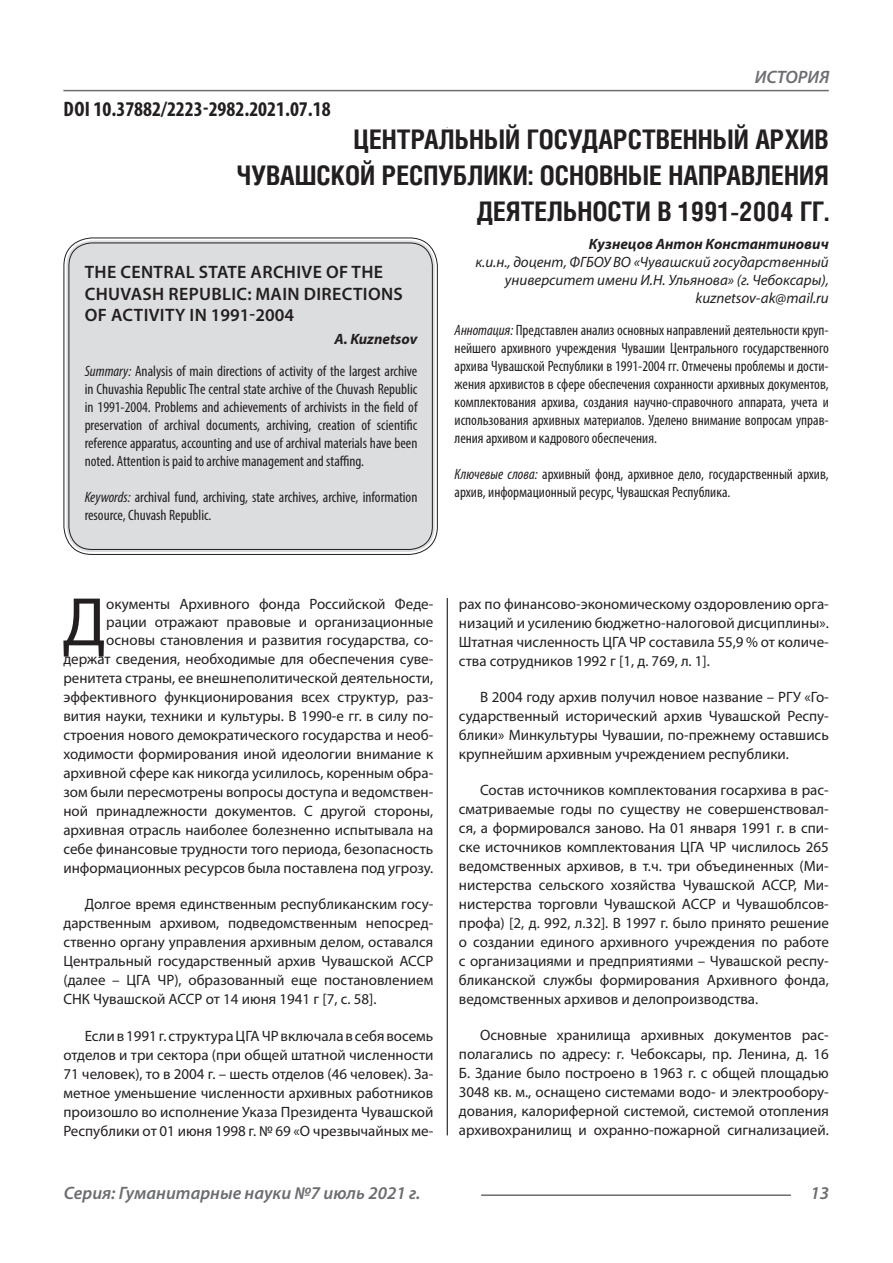
<style>
.page{position:relative;width:893px;height:1263px;background:#fff}
.page>*{position:absolute;margin:0;border:0;box-sizing:border-box;transform-origin:0 0}
.Статья_текст_первый{font:69.3px "Myriad Pro";color:#231f20}
.Статья_название{font:700 27px/36px "Helios Cond C";color:#231f20;text-align:right}
.ДОИ{font:700 condensed 21px "Myriad Pro";color:#231f20}
.Статья_название_англ{font:600 18px/21.6px "Myriad Pro";letter-spacing:.02em;color:#231f20}
.t1{font:italic 600 18px "Myriad Pro";color:#6c6d70}
.Статья_текст{font:15px/19px "Myriad Pro";color:#231f20;text-align:justify}
.Статья_текст_первый-2{font:15px/18.9px "Myriad Pro";color:#231f20;text-align:right}
.Статья_аннотация_тек{font:condensed 15px/18px "Myriad Pro";color:#231f20;text-align:justify}
.Статья_аннотация_анг{font:condensed 15px/18px "Myriad Pro";color:#231f20;text-align:justify}
.Статья_автор_инфо{font:italic 15px/18px "Myriad Pro";color:#231f20;text-align:right}
.Статья_автор_инфо-2{font:italic 700 15px "Myriad Pro";color:#231f20}
.Статья_автор_англ{font:italic 700 15px "Myriad Pro";color:#231f20}
.s1{font-style:italic}
</style>
<div class="page">
<hr style="left:447px;top:128px;width:1px;height:1007px;background:#000">
<hr style="left:63px;top:90px;width:766px;height:1px;background:#6c6d70">
<hr style="left:481px;top:1194px;width:310px;height:2px;background:#6c6d70">
<div style="left:443px;top:128px;width:10px;height:469px;background:#fff"></div>
<div style="left:66px;top:240px;width:369px;height:312px;background:#dcdddf;border-radius:26px"></div>
<div style="left:63px;top:237px;width:375px;height:318px;border:1px solid #231f20;border-radius:28px"></div>
<div style="left:68px;top:242px;width:365px;height:308px;border:1px solid #231f20;border-radius:23px"></div>
<p class="ДОИ" style="left:64px;top:96px;width:269px">DOI 10.37882/2223-2982.2021.07.18</p>
<p class="t1" style="left:755px;top:66px;width:76px">ИСТОРИЯ</p>
<p class="Статья_название" style="left:236px;top:121px;width:594px">ЦЕНТРАЛЬНЫЙ ГОСУДАРСТВЕННЫЙ АРХИВ<br>ЧУВАШСКОЙ РЕСПУБЛИКИ: ОСНОВНЫЕ НАПРАВЛЕНИЯ<br>ДЕЯТЕЛЬНОСТИ В 1991-2004 ГГ.</p>
<p class="Статья_автор_инфо-2" style="left:589px;top:234px;width:241px">Кузнецов Антон Константинович</p>
<p class="Статья_автор_инфо" style="left:475px;top:252px;width:355px">к.и.н., доцент, ФГБОУ ВО «Чувашский государственный университет имени И.Н. Ульянова» (г. Чебоксары),</p>
<p class="Статья_автор_инфо" style="left:695px;top:288px;width:135px">kuznetsov-ak@mail.ru</p>
<p class="Статья_аннотация_тек" style="left:455px;top:321px;width:376px"><span class="s1">Аннотация:</span> Представлен анализ основных направлений деятельности круп&shy;нейшего архивного учреждения Чувашии Центрального государственного архива Чувашской Республики в 1991-2004 гг. Отмечены проблемы и дости&shy;жения архивистов в сфере обеспечения сохранности архивных документов, комплектования архива, создания научно-справочного аппарата, учета и использования архивных материалов. Уделено внимание вопросам управ&shy;ления архивом и кадрового обеспечения.</p>
<p class="Статья_аннотация_тек" style="left:455px;top:465px;width:376px"><span class="s1">Ключевые слова:</span> архивный фонд, архивное дело, государственный архив, архив, информационный ресурс, Чувашская Республика.</p>
<p class="Статья_название_англ" style="left:85px;top:261px;width:320px">THE CENTRAL STATE ARCHIVE OF THE<br>CHUVASH REPUBLIC: MAIN DIRECTIONS<br>OF ACTIVITY IN 1991-2004</p>
<p class="Статья_автор_англ" style="left:334px;top:329px;width:84px">A. Kuznetsov</p>
<p class="Статья_аннотация_анг" style="left:85px;top:362px;width:334px"><span class="s1">Summary:</span> Analysis of main directions of activity of the largest archive in Chuvashia Republic The central state archive of the Chuvash Republic in 1991-2004. Problems and achievements of archivists in the field of preservation of archival documents, archiving, creation of scientific reference apparatus, accounting and use of archival materials have been noted. Attention is paid to archive management and staffing.</p>
<p class="Статья_аннотация_анг" style="left:85px;top:488px;width:334px"><span class="s1">Keywords:</span> archival fund, archiving, state archives, archive, information resource, Chuvash Republic.</p>
<p class="Статья_текст_первый-2" style="left:63px;top:594px;width:371px">окументы Архивного фонда Российской Феде&shy;рации отражают правовые и организационные основы становления и развития государства, со&shy;держат сведения, необходимые для обеспечения суве&shy;ренитета страны, ее внешнеполитической деятельности, эффективного функционирования всех структур, раз&shy;вития науки, техники и культуры. В 1990-е гг. в силу по&shy;строения нового демократического государства и необ&shy;ходимости формирования иной идеологии внимание к архивной сфере как никогда усилилось, коренным обра&shy;зом были пересмотрены вопросы доступа и ведомствен&shy;ной принадлежности документов. С другой стороны, архивная отрасль наиболее болезненно испытывала на себе финансовые трудности того периода, безопасность информационных ресурсов была поставлена под угрозу.</p>
<p class="Статья_текст" style="left:63px;top:895px;width:371px;text-indent:21px">Долгое время единственным республиканским госу&shy;дарственным архивом, подведомственным непосред&shy;ственно органу управления архивным делом, оставался Центральный государственный архив Чувашской АССР (далее – ЦГА ЧР), образованный еще постановлением СНК Чувашской АССР от 14 июня 1941 г [7, с. 58].</p>
<p class="Статья_текст" style="left:63px;top:1026px;width:371px;text-indent:21px">Если в 1991 г. структура ЦГА ЧР включала в себя восемь отделов и три сектора (при общей штатной численности 71 человек), то в 2004 г. – шесть отделов (46 человек). За&shy;метное уменьшение численности архивных работников произошло во исполнение Указа Президента Чувашской Республики от 01 июня 1998 г. № 69 «О чрезвычайных ме-</p>
<p class="Статья_текст_первый" style="left:63px;top:579px;width:45px">Д</p>
<p class="Статья_текст" style="left:459px;top:594px;width:371px">рах по финансово-экономическому оздоровлению орга&shy;низаций и усилению бюджетно-налоговой дисциплины».<br>Штатная численность ЦГА ЧР составила 55,9 % от количе&shy;ства сотрудников 1992 г [1, д. 769, л. 1].</p>
<p class="Статья_текст" style="left:459px;top:687px;width:371px;text-indent:21px">В 2004 году архив получил новое название – РГУ «Го&shy;сударственный исторический архив Чувашской Респу&shy;блики» Минкультуры Чувашии, по-прежнему оставшись крупнейшим архивным учреждением республики.</p>
<p class="Статья_текст" style="left:459px;top:780px;width:371px;text-indent:21px">Состав источников комплектования госархива в рас&shy;сматриваемые годы по существу не совершенствовал&shy;ся, а формировался заново. На 01 января 1991 г. в спи&shy;ске источников комплектования ЦГА ЧР числилось 265 ведомственных архивов, в т.ч. три объединенных (Ми&shy;нистерства сельского хозяйства Чувашской АССР, Ми&shy;нистерства торговли Чувашской АССР и Чувашоблсов&shy;профа) [2, д. 992, л.32]. В 1997 г. было принято решение о создании единого архивного учреждения по работе с организациями и предприятиями – Чувашской респу&shy;бликанской службы формирования Архивного фонда, ведомственных архивов и делопроизводства.</p>
<p class="Статья_текст" style="left:459px;top:1025px;width:371px;text-indent:21px">Основные хранилища архивных документов рас&shy;полагались по адресу: г. Чебоксары, пр. Ленина, д. 16<br>Б. Здание было построено в 1963 г. с общей площадью 3048 кв. м., оснащено системами водо- и электрообору&shy;дования, калориферной системой, системой отопления архивохранилищ и охранно-пожарной сигнализацией.</p>
<p class="t1" style="left:64px;top:1182px;width:358px">Серия: Гуманитарные науки №7 июль 2021 г.</p>
<p class="t1" style="left:810px;top:1182px;width:20px">13</p>
</div>
